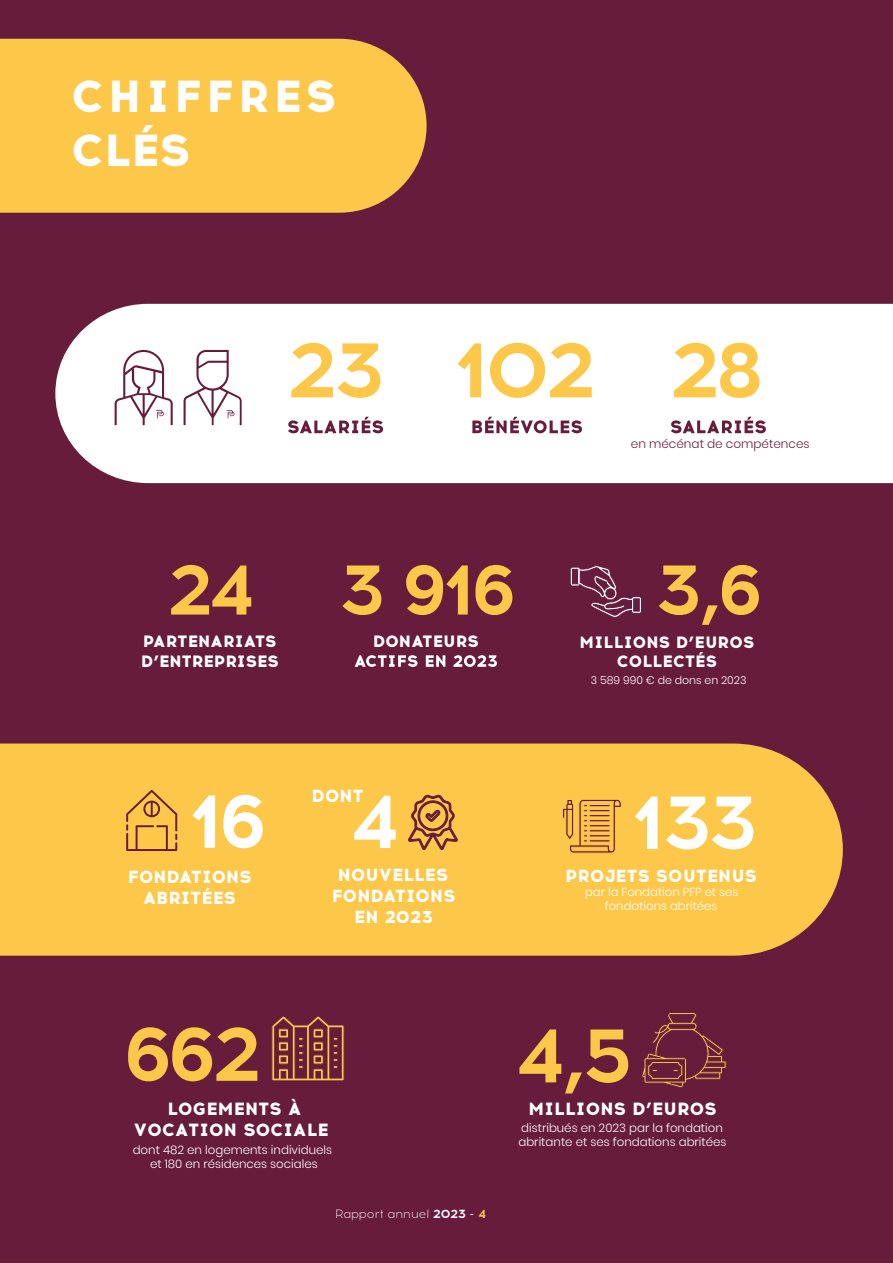
<style>
.page{position:relative;width:893px;height:1263px;background:#671c3c}
.page>*{position:absolute;margin:0;border:0;box-sizing:border-box;transform-origin:0 0}
.t1{font:700 77.25px "Acrom";color:#fdc749}
.t2{font:700 76.35px "Acrom";color:#fff}
.t3{font:700 71.55px "Acrom";color:#fdc749}
.t4{font:800 44.85px/53.8px "Acrom";letter-spacing:.085em;color:#fff}
.t5{font:800 17.7px/21.1px "Acrom";letter-spacing:.01em;color:#fff;text-align:center}
.t6{font:800 17.55px/21px "Acrom";letter-spacing:.01em;color:#fff;text-align:center}
.t7{font:800 16.35px/19.6px "Acrom";letter-spacing:.01em;color:#fff;text-align:center}
.t8{font:300 12px "Poppins";color:#671c3c}
.t9{font:300 12px "Acrom";color:#fff}
.t10{font:300 11.85px/14.1px "Poppins";color:#fff}
.t11{font:300 11.7px/14px "Poppins";color:#fff;text-align:center}
.t12{font:300 10.95px "Poppins";color:#fff}
.s1{font-weight:700}
.s2{font-weight:700;color:#fcc749}
</style>
<div class="page">
<div style="left:0;top:39px;width:427px;height:174px;background:#fdc749"></div>
<div style="left:55px;top:304px;width:838px;height:179px;background:#fff"></div>
<div style="left:0;top:743px;width:843px;height:213px;background:#fdc749"></div>
<svg style="left:458px;top:343px;width:23px;height:54px"></svg>
<svg style="left:490px;top:343px;width:102px;height:55px;background:#fee4a9"></svg>
<svg style="left:291px;top:343px;width:89px;height:55px;background:#fde3a6"></svg>
<svg style="left:674px;top:343px;width:85px;height:55px;background:#fde09d"></svg>
<svg style="left:472px;top:417px;width:110px;height:16px"></svg>
<svg style="left:355px;top:655px;width:142px;height:12px"></svg>
<svg style="left:288px;top:417px;width:95px;height:16px"></svg>
<svg style="left:671px;top:417px;width:95px;height:16px"></svg>
<svg style="left:570px;top:565px;width:71px;height:53px"></svg>
<svg style="left:408px;top:794px;width:50px;height:56px"></svg>
<svg style="left:126px;top:790px;width:51px;height:61px;background:#dfa546"></svg>
<svg style="left:562px;top:799px;width:60px;height:54px;background:#dda346"></svg>
<svg style="left:642px;top:1012px;width:84px;height:76px"></svg>
<svg style="left:271px;top:1016px;width:74px;height:65px"></svg>
<svg style="left:112px;top:348px;width:132px;height:79px;background:#e8dde2"></svg>
<h3 class="t4" style="left:72px;top:70px;width:266px">CHIFFRES<br>CLÉS</h3>
<p class="t8" style="left:631px;top:436px;width:180px">en mécénat de compétences</p>
<h3 class="t3" style="left:167px;top:539px;width:88px">24</h3>
<h3 class="t3" style="left:655px;top:539px;width:109px">3,6</h3>
<h3 class="t3" style="left:339px;top:539px;width:179px">3 916</h3>
<h3 class="t7" style="left:143px;top:632px;width:135px">PARTENARIATS</h3>
<h3 class="t7" style="left:141px;top:652px;width:140px">D’ENTREPRISES</h3>
<h3 class="t7" style="left:373px;top:632px;width:108px">DONATEURS</h3>
<h3 class="t7" style="left:580px;top:632px;width:176px">MILLIONS D’EUROS<br>COLLECTÉS</h3>
<p class="t12" style="left:591px;top:674px;width:157px">3 589 990 € de dons en 2023</p>
<h3 class="t6" style="left:311px;top:785px;width:53px">DONT</h3>
<h2 class="t2" style="left:189px;top:767px;width:79px">16</h2>
<h2 class="t2" style="left:631px;top:768px;width:128px">133</h2>
<h2 class="t2" style="left:351px;top:767px;width:49px">4</h2>
<h3 class="t6" style="left:332px;top:865px;width:125px">NOUVELLES<br>FONDATIONS<br>EN 2023</h3>
<h3 class="t6" style="left:128px;top:866px;width:125px">FONDATIONS<br>ABRITÉES</h3>
<h3 class="t6" style="left:565px;top:865px;width:193px">PROJETS SOUTENUS</h3>
<p class="t11" style="left:585px;top:885px;width:155px">par la Fondation PFP et ses fondations abritées</p>
<h1 class="t1" style="left:124px;top:999px;width:139px">662</h1>
<h3 class="t5" style="left:134px;top:1098px;width:196px">LOGEMENTS À<br>VOCATION SOCIALE</h3>
<p class="t10" style="left:133px;top:1143px;width:201px;text-align:center">dont 482 en logements individuels et 180 en résidences sociales</p>
<p class="t9" style="left:335px;top:1206px;width:152px">Rapport annuel <span class="s1">2023 -</span> <span class="s2">4</span></p>
<h1 class="t1" style="left:516px;top:1000px;width:118px">4,5</h1>
<h3 class="t5" style="left:528px;top:1098px;width:190px">MILLIONS D’EUROS</h3>
<p class="t10" style="left:518px;top:1121px;width:210px">distribués en 2023 par la fondation abritante et ses fondations abritées</p>
</div>
